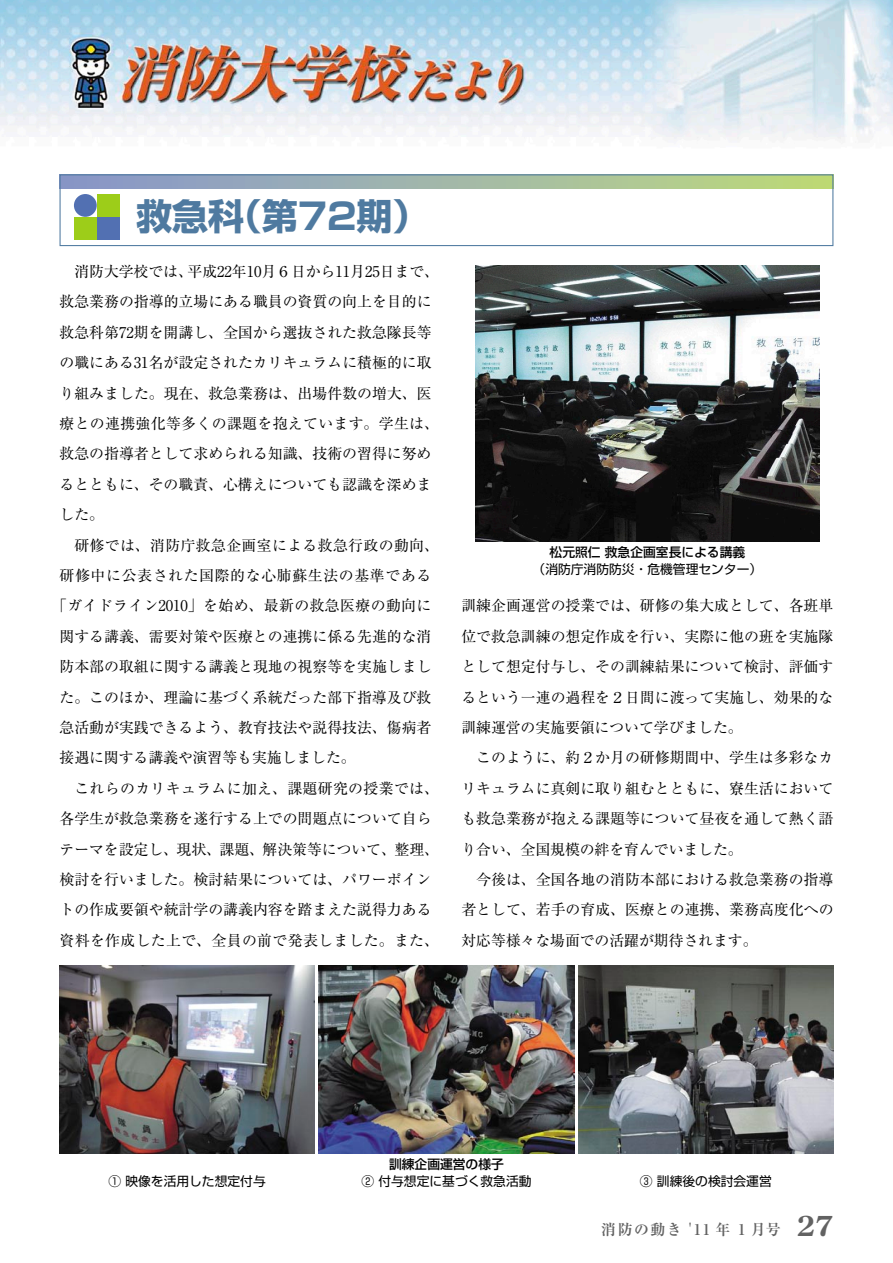
<style>
.page{position:relative;width:893px;height:1263px;background:#fff}
.page>*{position:absolute;margin:0;border:0;box-sizing:border-box;transform-origin:0 0}
.t1{font:700 36.15px "Shin Go Pro";letter-spacing:-.005em;color:#4f7aa0}
.t2{font:14.85px/30.5px "Ryumin Pro";color:#000;text-align:justify}
.t3{font:14.85px "Ryumin Pro";letter-spacing:.025em;color:#000}
.t4{font:14.85px "Ryumin Pro";letter-spacing:.045em;color:#000}
.t5{font:700 14.85px "Ryumin Pro";letter-spacing:.1em;color:#626262}
.t6{font:12.75px "Shin Go Pro";color:#000}
.t7{font:500 12.75px "Shin Go Pro";color:#000}
.s1{font-family:"Century Old Style";font-size:27.6px}
</style>
<div class="page">
<img style="left:0;top:0;width:893px;height:140px">
<svg style="left:62px;top:176px;width:769px;height:13px;background:#a2b7a5"></svg>
<div style="left:60px;top:174px;width:773px;height:72px;border:1px solid #4f7aa0"></div>
<div style="left:74px;top:194px;width:23px;height:23px;background:#5270b2;border-radius:50%"></div>
<div style="left:97px;top:194px;width:23px;height:23px;background:#9dcd19"></div>
<div style="left:74px;top:217px;width:23px;height:23px;background:#9dcd19"></div>
<div style="left:97px;top:217px;width:23px;height:23px;background:#5270b2"></div>
<img style="left:476px;top:266px;width:343px;height:275px">
<img style="left:60px;top:965px;width:255px;height:188px">
<img style="left:319px;top:965px;width:255px;height:188px">
<img style="left:578px;top:965px;width:255px;height:188px">
<h1 class="t1" style="left:136px;top:187px;width:294px">救急科（第72期）</h1>
<p class="t2" style="left:60px;top:255px;width:381px;text-align:left;text-indent:15px">消防大学校では、平成22年10月６日から11月25日まで、救急業務の指導的立場にある職員の資質の向上を目的に救急科第72期を開講し、全国から選抜された救急隊長等の職にある31名が設定されたカリキュラムに積極的に取り組みました。現在、救急業務は、出場件数の増大、医療との連携強化等多くの課題を抱えています。学生は、救急の指導者として求められる知識、技術の習得に努めるとともに、その職責、心構えについても認識を深めました。</p>
<p class="t3" style="left:74px;top:533px;width:366px">研修では、消防庁救急企画室による救急行政の動向、</p>
<p class="t4" style="left:60px;top:564px;width:373px">研修中に公表された国際的な心肺蘇生法の基準である</p>
<p class="t3" style="left:52px;top:594px;width:381px">「ガイドライン2010」を始め、最新の救急医療の動向に</p>
<p class="t2" style="left:60px;top:620px;width:373px">関する講義、需要対策や医療との連携に係る先進的な消</p>
<p class="t2" style="left:60px;top:650px;width:374px">防本部の取組に関する講義と現地の視察等を実施しまし</p>
<p class="t2" style="left:60px;top:681px;width:373px">た。このほか、理論に基づく系統だった部下指導及び救</p>
<p class="t2" style="left:60px;top:711px;width:373px">急活動が実践できるよう、教育技法や説得技法、傷病者</p>
<p class="t2" style="left:60px;top:742px;width:298px">接遇に関する講義や演習等も実施しました。</p>
<p class="t3" style="left:74px;top:776px;width:366px">これらのカリキュラムに加え、課題研究の授業では、</p>
<p class="t2" style="left:60px;top:802px;width:374px">各学生が救急業務を遂行する上での問題点について自ら</p>
<p class="t2" style="left:60px;top:833px;width:381px">テーマを設定し、現状、課題、解決策等について、整理、</p>
<p class="t2" style="left:60px;top:863px;width:373px">検討を行いました。検討結果については、パワーポイン</p>
<p class="t2" style="left:60px;top:894px;width:374px">トの作成要領や統計学の講義内容を踏まえた説得力ある</p>
<p class="t3" style="left:60px;top:928px;width:381px">資料を作成した上で、全員の前で発表しました。また、</p>
<p class="t7" style="left:550px;top:542px;width:197px">松元照仁 救急企画室長による講義</p>
<p class="t6" style="left:533px;top:559px;width:231px">（消防庁消防防災・危機管理センター）</p>
<p class="t2" style="left:461px;top:590px;width:373px">訓練企画運営の授業では、研修の集大成として、各班単位で救急訓練の想定作成を行い、実際に他の班を実施隊として想定付与し、その訓練結果について検討、評価するという一連の過程を２日間に渡って実施し、効果的な訓練運営の実施要領について学びました。</p>
<p class="t2" style="left:461px;top:742px;width:374px;text-indent:15px">このように、約２か月の研修期間中、学生は多彩なカリキュラムに真剣に取り組むとともに、寮生活においても救急業務が抱える課題等について昼夜を通して熱く語り合い、全国規模の絆を育んでいました。</p>
<p class="t2" style="left:461px;top:863px;width:374px;text-indent:15px">今後は、全国各地の消防本部における救急業務の指導者として、若手の育成、医療との連携、業務高度化への対応等様々な場面での活躍が期待されます。</p>
<p class="t6" style="left:108px;top:1171px;width:159px">① 映像を活用した想定付与</p>
<p class="t7" style="left:389px;top:1154px;width:116px">訓練企画運営の様子</p>
<p class="t6" style="left:361px;top:1171px;width:172px">② 付与想定に基づく救急活動</p>
<p class="t6" style="left:640px;top:1171px;width:133px">③ 訓練後の検討会運営</p>
<p class="t5" style="left:601px;top:1218px;width:234px">消防の動き '11 年 1 月号 <span class="s1">27</span></p>
</div>
